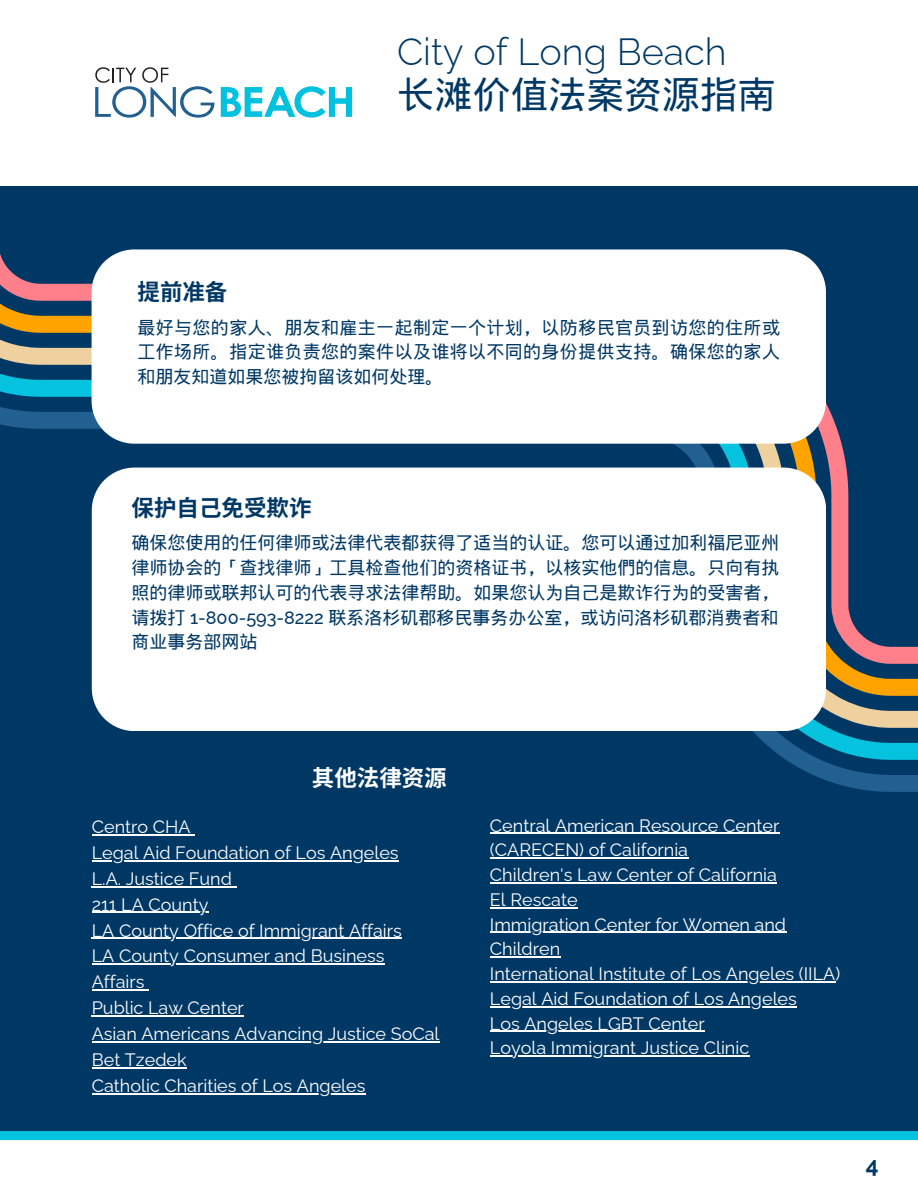
<style>
.page{position:relative;width:918px;height:1188px;background:#003865}
.page>*{position:absolute;margin:0;border:0;box-sizing:border-box;transform-origin:0 0}
.t1{font:300 37.95px/43.8px "Raleway";color:#003865}
.t2{font:700 22.5px "Noto Sans CJ Ksc";color:#003865}
.t3{font:700 22.5px "Noto Sans CJ Ksc";color:#fff}
.t4{font:700 22.5px "Raleway";color:#003865}
.t5{font:18px/24.8px "Raleway";color:#fff}
.t6{font:18px/24.8px "Wen Quan Yi Micro Hei";color:#003865;text-align:justify}
.s1{font-family:"Wen Quan Yi Micro Hei";font-weight:400}
.s2{font-family:"Raleway";font-weight:500}
</style>
<div class="page">
<svg style="left:0;top:397px;width:92px;height:32px;fill:#236092"></svg>
<svg style="left:0;top:365px;width:92px;height:32px;fill:#05c3de"></svg>
<svg style="left:0;top:333px;width:92px;height:32px;fill:#efd19f"></svg>
<svg style="left:0;top:301px;width:92px;height:32px;fill:#ffa300"></svg>
<div style="left:0;top:1136px;width:918px;height:52px;background:#fff"></div>
<div style="left:0;top:1131px;width:918px;height:9px;background:#05c3de"></div>
<svg style="left:787px;top:760px;width:131px;height:32px"></svg>
<svg style="left:753px;top:728px;width:165px;height:32px"></svg>
<svg style="left:460px;top:403px;width:458px;height:261px"></svg>
<div style="left:92px;top:468px;width:734px;height:263px;background:#fff"></div>
<div style="left:92px;top:249px;width:734px;height:195px;background:#fff"></div>
<div style="left:0;top:0;width:918px;height:186px;background:#fff"></div>
<hr style="left:92px;top:834px;width:99px;height:1px;background:#fff">
<hr style="left:92px;top:860px;width:307px;height:1px;background:#fff">
<hr style="left:92px;top:886px;width:140px;height:1px;background:#fff">
<hr style="left:92px;top:912px;width:116px;height:1px;background:#fff">
<hr style="left:92px;top:938px;width:310px;height:1px;background:#fff">
<hr style="left:92px;top:964px;width:292px;height:1px;background:#fff">
<hr style="left:92px;top:989px;width:53px;height:2px;background:#fff">
<hr style="left:92px;top:1015px;width:152px;height:1px;background:#fff">
<hr style="left:92px;top:1041px;width:347px;height:1px;background:#fff">
<hr style="left:92px;top:1067px;width:95px;height:1px;background:#fff">
<hr style="left:92px;top:1093px;width:273px;height:1px;background:#fff">
<hr style="left:490px;top:833px;width:289px;height:1px;background:#fff">
<hr style="left:490px;top:858px;width:198px;height:1px;background:#fff">
<hr style="left:490px;top:882px;width:287px;height:1px;background:#fff">
<hr style="left:490px;top:907px;width:88px;height:1px;background:#fff">
<hr style="left:490px;top:932px;width:296px;height:1px;background:#fff">
<hr style="left:490px;top:957px;width:70px;height:1px;background:#fff">
<hr style="left:490px;top:981px;width:345px;height:1px;background:#fff">
<hr style="left:490px;top:1006px;width:307px;height:1px;background:#fff">
<hr style="left:490px;top:1031px;width:215px;height:1px;background:#fff">
<hr style="left:490px;top:1056px;width:259px;height:1px;background:#fff">
<svg style="left:221px;top:86px;width:131px;height:32px"></svg>
<svg style="left:0;top:67px;width:215px;height:234px"></svg>
<p class="t1" style="left:397px;top:29px;width:380px">City of Long Beach<br><span class="s1">长滩价值法案资源指南</span></p>
<h1 class="t2" style="left:138px;top:274px;width:91px">提前准备</h1>
<p class="t6" style="left:138px;top:315px;width:644px">最好与您的家人、朋友和雇主一起制定一个计划，以防移民官员到访您的住所或工作场所。指定谁负责您的案件以及谁将以不同的身份提供支持。确保您的家人和朋友知道如果您被拘留该如何处理。</p>
<h2 class="t2" style="left:132px;top:490px;width:181px">保护自己免受欺诈</h2>
<p class="t6" style="left:132px;top:531px;width:649px">确保您使用的任何律师或法律代表都获得了适当的认证。您可以通过加利福尼亚州律师协会的「查找律师」工具检查他们的资格证书，以核实他們的信息。只向有执照的律师或联邦认可的代表寻求法律帮助。如果您认为自己是欺诈行为的受害者，请拨打 <span class="s2">1-800-593-8222</span> 联系洛杉矶郡移民事务办公室，或访问洛杉矶郡消费者和商业事务部网站</p>
<p class="t3" style="left:312px;top:760px;width:136px">其他法律资源</p>
<p class="t5" style="left:92px;top:814px;width:100px">Centro CHA</p>
<h2 class="t5" style="left:92px;top:840px;width:308px">Legal Aid Foundation of Los Angeles</h2>
<h3 class="t5" style="left:92px;top:866px;width:142px">L.A. Justice Fund</h3>
<h2 class="t5" style="left:92px;top:892px;width:118px">211 LA County</h2>
<p class="t5" style="left:92px;top:918px;width:312px">LA County Office of Immigrant Affairs</p>
<p class="t5" style="left:92px;top:943px;width:294px;line-height:25.8px">LA County Consumer and Business<br>Affairs</p>
<p class="t5" style="left:92px;top:996px;width:154px">Public Law Center</p>
<p class="t5" style="left:92px;top:1021px;width:349px">Asian Americans Advancing Justice SoCal</p>
<p class="t5" style="left:92px;top:1047px;width:96px">Bet Tzedek</p>
<p class="t5" style="left:92px;top:1073px;width:275px">Catholic Charities of Los Angeles</p>
<p class="t5" style="left:490px;top:813px;width:291px">Central American Resource Center (CARECEN) of California</p>
<p class="t5" style="left:490px;top:862px;width:288px">Children's Law Center of California</p>
<p class="t5" style="left:490px;top:887px;width:89px">El Rescate</p>
<p class="t5" style="left:490px;top:912px;width:298px">Immigration Center for Women and<br>Children</p>
<p class="t5" style="left:490px;top:961px;width:352px">International Institute of Los Angeles (IILA)</p>
<p class="t5" style="left:490px;top:986px;width:308px">Legal Aid Foundation of Los Angeles</p>
<p class="t5" style="left:490px;top:1011px;width:216px">Los Angeles LGBT Center</p>
<p class="t5" style="left:490px;top:1036px;width:261px">Loyola Immigrant Justice Clinic</p>
<h3 class="t4" style="left:866px;top:1152px;width:14px">4</h3>
</div>
